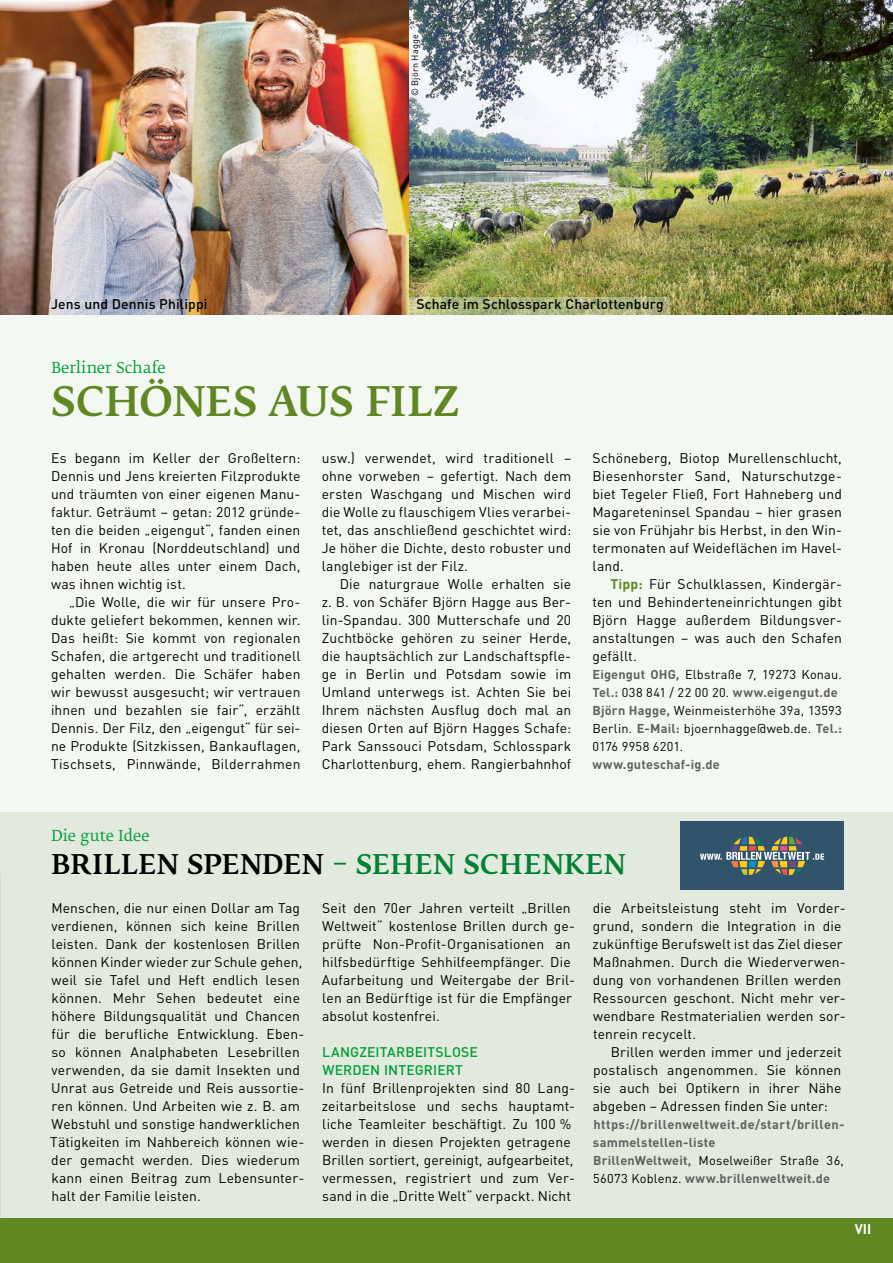
<style>
.page{position:relative;width:893px;height:1263px;background:#fff}
.page>*{position:absolute;margin:0;border:0;box-sizing:border-box;transform-origin:0 0}
.t1{font:500 40.5px "Fedra Serif B Pro";letter-spacing:-.005em;color:#608722}
.t2{font:500 27px "Fedra Serif B Pro";letter-spacing:.015em;color:#000}
.t3{font:15px "Fedra Serif B Pro";letter-spacing:.005em;color:#009d3a}
.t4{font:13.8px/18px "DIN";letter-spacing:.01em;color:#000;text-align:justify}
.t5{font:500 13.8px "DIN";letter-spacing:.01em;color:#000}
.t6{font:500 13.8px/18px "DIN";letter-spacing:.01em;color:#009d3a}
.t7{font:700 13.8px "DIN";color:#fff}
.t8{font:12.75px/18px "DIN";letter-spacing:.015em;color:#000}
.t9{font:700 12.75px/18px "DIN";letter-spacing:.025em;color:#626261}
.t10{font:9px "DIN";letter-spacing:.025em;color:#000}
.s1{font-weight:700;color:#608722}
.s2{font-weight:700;color:#626261}
.s3{color:#008134}
.s4{font-weight:400;color:#000}
</style>
<div class="page">
<div style="left:0;top:0;width:893px;height:1218px;background:#f3f9f2"></div>
<div style="left:0;top:812px;width:893px;height:427px;background:#e2e9dd"></div>
<hr style="left:0;top:874px;width:1px;height:368px;background:#d4ded2">
<img style="left:0;top:0;width:893px;height:315px">
<div style="left:0;top:1218px;width:893px;height:45px;background:#608722"></div>
<div style="left:681px;top:822px;width:163px;height:68px;background:#31546d"></div>
<svg style="left:700px;top:837px;width:124px;height:38px"></svg>
<img style="left:0;top:0;width:408px;height:1px">
<svg style="left:408px;top:297px;width:261px;height:18px;background:#afb781"></svg>
<p class="t10" style="left:409px;top:96px;width:64px;rotate:-90deg">© Björn Hagge</p>
<p class="t5" style="left:51px;top:295px;width:158px">Jens und Dennis Philippi</p>
<p class="t5" style="left:416px;top:295px;width:249px">Schafe im Schlosspark Charlottenburg</p>
<p class="t3" style="left:51px;top:359px;width:116px">Berliner Schafe</p>
<h1 class="t1" style="left:51px;top:379px;width:410px">SCHÖNES AUS FILZ</h1>
<p class="t4" style="left:51px;top:449px;width:251px">Es begann im Keller der Großeltern:<br>Dennis und Jens kreierten Filzprodukte und träumten von einer eigenen Manu&shy;faktur. Geträumt – getan: 2012 gründe&shy;ten die beiden „eigengut“, fanden einen Hof in Kronau (Norddeutschland) und haben heute alles unter einem Dach, was ihnen wichtig ist.</p>
<p class="t4" style="left:51px;top:593px;width:251px;text-indent:18px">„Die Wolle, die wir für unsere Pro&shy;dukte geliefert bekommen, kennen wir.<br>Das heißt: Sie kommt von regionalen Schafen, die artgerecht und traditionell gehalten werden. Die Schäfer haben wir bewusst ausgesucht; wir vertrauen ihnen und bezahlen sie fair“, erzählt Dennis. Der Filz, den „eigengut“ für sei&shy;ne Produkte (Sitzkissen, Bankauflagen, Tischsets, Pinnwände, Bilderrahmen</p>
<p class="t4" style="left:322px;top:449px;width:251px">usw.) verwendet, wird traditionell – ohne vorweben – gefertigt. Nach dem ersten Waschgang und Mischen wird die Wolle zu flauschigem Vlies verarbei&shy;tet, das anschließend geschichtet wird:<br>Je höher die Dichte, desto robuster und langlebiger ist der Filz.</p>
<p class="t4" style="left:322px;top:575px;width:251px;text-indent:18px">Die naturgraue Wolle erhalten sie z. B. von Schäfer Björn Hagge aus Ber&shy;lin-Spandau. 300 Mutterschafe und 20<br>Zuchtböcke gehören zu seiner Herde, die hauptsächlich zur Landschaftspfle&shy;ge in Berlin und Potsdam sowie im Umland unterwegs ist. Achten Sie bei Ihrem nächsten Ausflug doch mal an diesen Orten auf Björn Hagges Schafe:<br>Park Sanssouci Potsdam, Schlosspark Charlottenburg, ehem. Rangierbahnhof</p>
<p class="t4" style="left:592px;top:449px;width:251px">Schöneberg, Biotop Murellenschlucht, Biesenhorster Sand, Naturschutzge&shy;biet Tegeler Fließ, Fort Hahneberg und Magareteninsel Spandau – hier grasen sie von Frühjahr bis Herbst, in den Win&shy;termonaten auf Weideflächen im Havel&shy;land.</p>
<p class="t4" style="left:592px;top:574px;width:251px;text-indent:18px"><span class="s1">Tipp:</span> Für Schulklassen, Kindergär&shy;ten und Behinderteneinrichtungen gibt Björn Hagge außerdem Bildungsver&shy;anstaltungen – was auch den Schafen gefällt.</p>
<p class="t8" style="left:592px;top:665px;width:251px"><span class="s2">Eigengut OHG,</span> Elbstraße 7, 19273 Konau.<br><span class="s2">Tel.:</span> 038 841 / 22 00 20. <span class="s2">www.eigengut.de Björn Hagge,</span> Weinmeisterhöhe 39a, 13593<br>Berlin. <span class="s2">E-Mail:</span> bjoernhagge@web.de. <span class="s2">Tel.:<br></span>0176 9958 6201.</p>
<p class="t9" style="left:592px;top:755px;width:129px">www.guteschaf-ig.de</p>
<p class="t3" style="left:51px;top:827px;width:100px">Die gute Idee</p>
<h2 class="t2" style="left:51px;top:849px;width:577px">BRILLEN SPENDEN <span class="s3">– SEHEN SCHENKEN</span></h2>
<p class="t4" style="left:50px;top:899px;width:256px;text-align:left">Menschen, die nur einen Dollar am Tag verdienen, können sich keine Brillen leisten. Dank der kostenlosen Brillen können Kinder wieder zur Schule gehen, weil sie Tafel und Heft endlich lesen können. Mehr Sehen bedeutet eine höhere Bildungsqualität und Chancen für die berufliche Entwicklung. Eben&shy;so können Analphabeten Lesebrillen verwenden, da sie damit Insekten und Unrat aus Getreide und Reis aussortie&shy;ren können. Und Arbeiten wie z. B. am Webstuhl und sonstige handwerklichen Tätigkeiten im Nahbereich können wie&shy;der gemacht werden. Dies wiederum kann einen Beitrag zum Lebensunter&shy;halt der Familie leisten.</p>
<p class="t4" style="left:322px;top:899px;width:255px;text-align:left">Seit den 70er Jahren verteilt „Brillen Weltweit“ kostenlose Brillen durch ge&shy;prüfte Non-Profit-Organisationen an hilfsbedürftige Sehhilfeempfänger. Die Aufarbeitung und Weitergabe der Bril&shy;len an Bedürftige ist für die Empfänger absolut kostenfrei.</p>
<p class="t6" style="left:322px;top:1042px;width:157px">Langzeitarbeitslose werden i ntegri ert</p>
<p class="t4" style="left:322px;top:1079px;width:255px;text-align:left">In fünf Brillenprojekten sind 80 Lang&shy;zeitarbeitslose und sechs hauptamt&shy;liche Teamleiter beschäftigt. Zu 100 % werden in diesen Projekten getragene Brillen sortiert, gereinigt, aufgearbeitet, vermessen, registriert und zum Ver&shy;sand in die „Dritte Welt“ verpackt. Nicht</p>
<p class="t4" style="left:593px;top:899px;width:255px;text-align:left">die Arbeitsleistung steht im Vorder&shy;grund, sondern die Integration in die zukünftige Berufswelt ist das Ziel dieser Maßnahmen. Durch die Wiederverwen&shy;dung von vorhandenen Brillen werden Ressourcen geschont. Nicht mehr ver&shy;wendbare Restmaterialien werden sor&shy;tenrein recycelt.</p>
<p class="t4" style="left:593px;top:1043px;width:250px;text-indent:18px">Brillen werden immer und jederzeit postalisch angenommen. Sie können sie auch bei Optikern in ihrer Nähe abgeben – Adressen finden Sie unter:</p>
<p class="t9" style="left:593px;top:1115px;width:253px">https://brillenweltweit.de/start/brillen&shy;sammelstellen-liste<br>BrillenWeltweit, <span class="s4">Moselweißer Straße 36, 56073 Koblenz.</span> www.brillenweltweit.de</p>
<p class="t7" style="left:855px;top:1220px;width:18px">VII</p>
</div>
